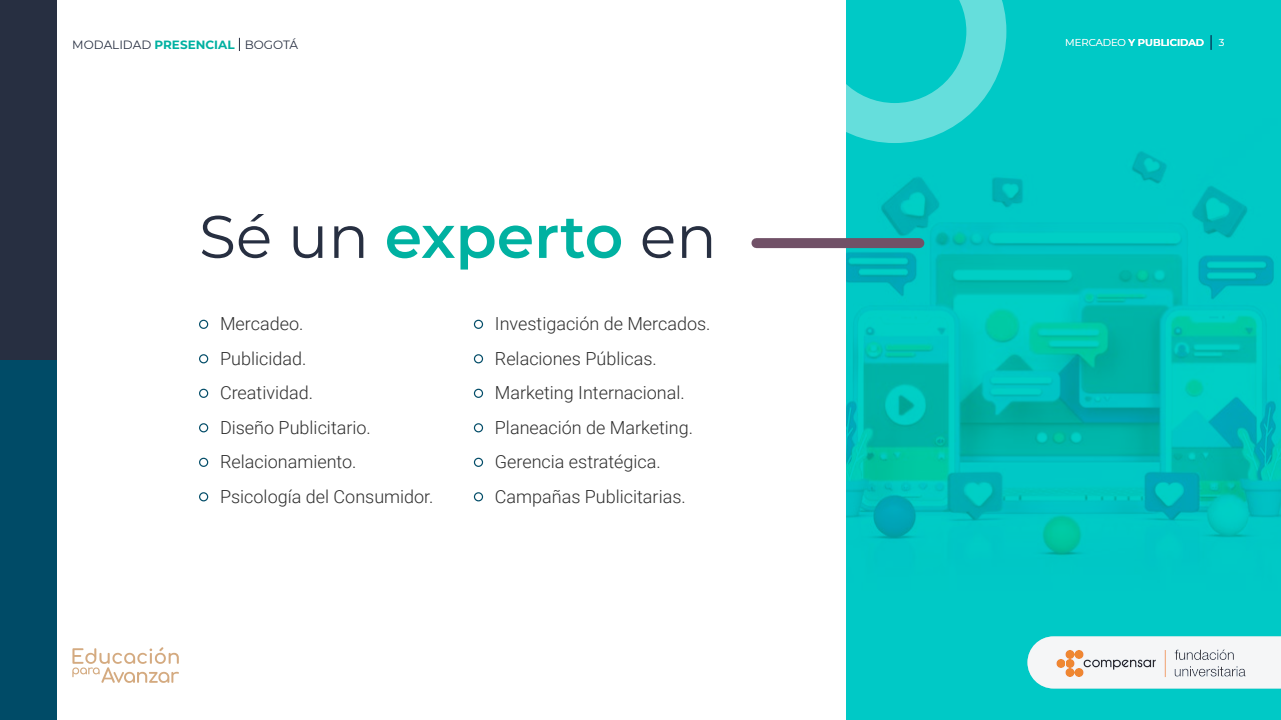
<style>
.page{position:relative;width:1281px;height:720px;background:#fff}
.page>*{position:absolute;margin:0;border:0;box-sizing:border-box;transform-origin:0 0}
.t1{font:600 60px "Montserrat";color:#00b1a1}
.t2{font:300 18px/34.5px "Roboto";color:#2f2f2f}
.t3{font:12px "Montserrat";color:#272f41}
.t4{font:600 10px "Montserrat";color:#fff}
.t5{font:300 10px "Montserrat";color:#fff}
.s1{font-weight:700;color:#00b1a1}
.s2{font-weight:400;color:#272f41}
.s3{font-weight:300}
</style>
<div class="page">
<div style="left:0;top:0;width:57px;height:720px;background:#272f41"></div>
<div style="left:0;top:360px;width:57px;height:360px;background:#004b67"></div>
<svg style="left:239px;top:38px;width:1px;height:13px"></svg>
<svg style="left:72px;top:647px;width:107px;height:36px"></svg>
<div style="left:199px;top:320px;width:9px;height:9px;border:1px solid #004b67;border-radius:50%"></div>
<div style="left:199px;top:354px;width:9px;height:9px;border:1px solid #004b67;border-radius:50%"></div>
<div style="left:199px;top:389px;width:9px;height:9px;border:1px solid #004b67;border-radius:50%"></div>
<div style="left:199px;top:423px;width:9px;height:9px;border:1px solid #004b67;border-radius:50%"></div>
<div style="left:199px;top:458px;width:9px;height:9px;border:1px solid #004b67;border-radius:50%"></div>
<div style="left:199px;top:492px;width:9px;height:9px;border:1px solid #004b67;border-radius:50%"></div>
<img style="left:846px;top:0;width:434px;height:720px">
<svg style="left:1210px;top:35px;width:1px;height:15px"></svg>
<div style="left:756px;top:238px;width:163px;height:10px;background:#715167"></div>
<svg style="left:846px;top:0;width:160px;height:143px;background:#28d1ce"></svg>
<div style="left:474px;top:320px;width:9px;height:9px;border:1px solid #004b67;border-radius:50%"></div>
<div style="left:474px;top:354px;width:9px;height:9px;border:1px solid #004b67;border-radius:50%"></div>
<div style="left:474px;top:389px;width:9px;height:9px;border:1px solid #004b67;border-radius:50%"></div>
<div style="left:474px;top:423px;width:9px;height:9px;border:1px solid #004b67;border-radius:50%"></div>
<div style="left:474px;top:458px;width:9px;height:9px;border:1px solid #004b67;border-radius:50%"></div>
<div style="left:474px;top:492px;width:9px;height:9px;border:1px solid #004b67;border-radius:50%"></div>
<p class="t3" style="left:72px;top:36px;width:227px">MODALIDAD <span class="s1">PRESENCIAL</span> BOGOTÁ</p>
<h1 class="t1" style="left:199px;top:194px;width:519px"><span class="s2">Sé un</span> experto <span class="s2">en</span></h1>
<p class="t2" style="left:220px;top:306px;width:215px">Mercadeo.<br>Publicidad.<br>Creatividad.<br>Diseño Publicitario.<br>Relacionamiento.<br>Psicología del Consumidor.</p>
<p class="t2" style="left:495px;top:306px;width:217px">Investigación de Mercados.<br>Relaciones Públicas.<br>Marketing Internacional.<br>Planeación de Marketing.<br>Gerencia estratégica.<br>Campañas Publicitarias.</p>
<p class="t4" style="left:1065px;top:35px;width:140px"><span class="s3">MERCADEO</span> Y PUBLICIDAD</p>
<p class="t5" style="left:1218px;top:36px;width:7px">3</p>
</div>
